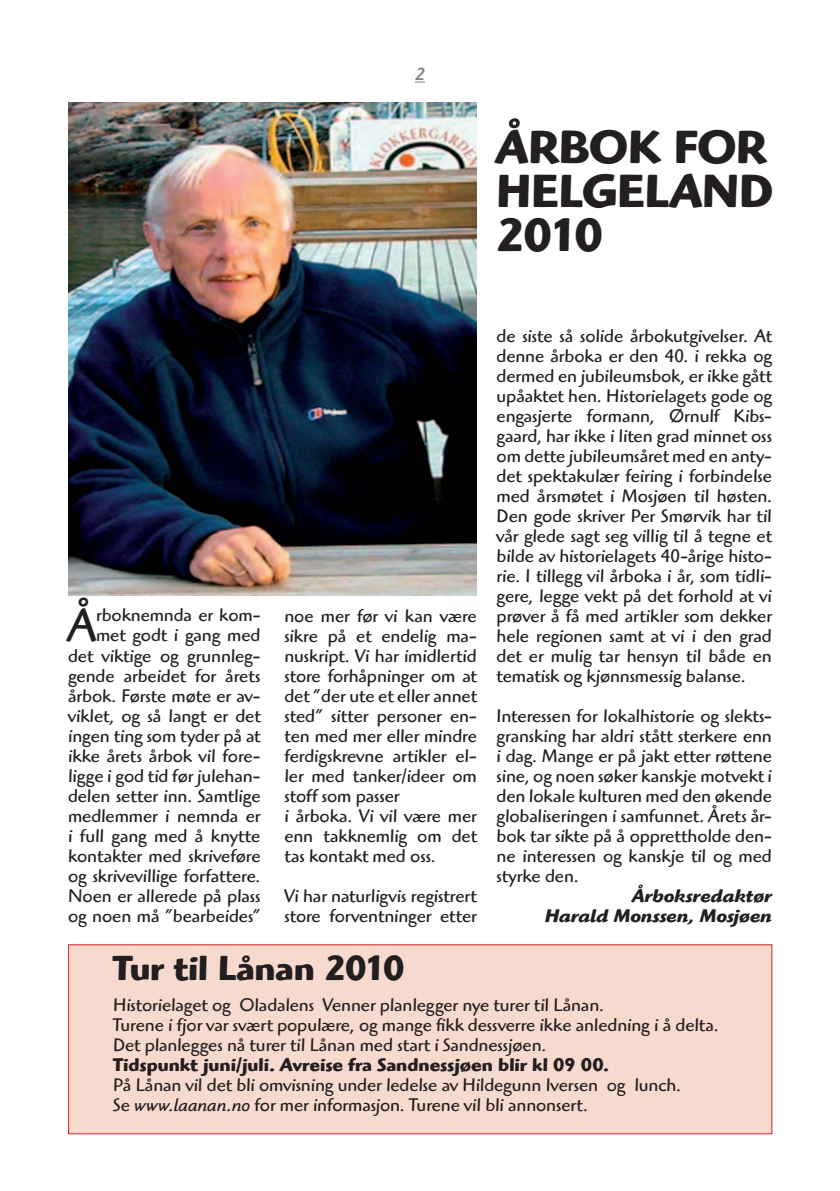
<style>
.page{position:relative;width:840px;height:1191px;background:#fff}
.page>*{position:absolute;margin:0;border:0;box-sizing:border-box;transform-origin:0 0}
.t1{font:48.4px "Highlander Std";color:#231f20}
.t2{font:700 48px/44px "Highlander Std";letter-spacing:-.01em;color:#231f20}
.t3{font:700 36px "Highlander Std";letter-spacing:-.01em;color:#231f20}
.t4{font:19px/20px "Highlander Std";color:#231f20}
.t5{font:700 19px "Highlander Std";color:#231f20}
.t6{font:italic 700 19px/20px "Highlander Std";letter-spacing:.005em;color:#231f20;text-align:right}
.t7{font:italic 500 18px "Highlander Std";color:#808285}
.s1{font-style:italic}
</style>
<div class="page">
<img style="left:68px;top:102px;width:408px;height:493px">
<div style="left:68px;top:944px;width:704px;height:190px;background:#f7dace;border:1px solid #d1232a"></div>
<p class="t7" style="left:415px;top:64px;width:11px">2</p>
<h2 class="t2" style="left:496px;top:126px;width:278px">ÅRBOK FOR<br>HELGELAND<br>2010</h2>
<h1 class="t1" style="left:68px;top:598px;width:30px">Å</h1>
<p class="t4" style="left:68px;top:605px;width:194px;text-align:right">rboknemnda er kom&shy;met godt i gang med det viktige og grunnleg&shy;gende arbeidet for årets årbok. Første møte er av&shy;viklet, og så langt er det ingen ting som tyder på at ikke årets årbok vil fore&shy;ligge i god tid før julehan&shy;delen setter inn. Samtlige medlemmer i nemnda er i full gang med å knytte kontakter med skriveføre og skrivevillige forfattere.<br>Noen er allerede på plass og noen må ”bearbeides”</p>
<p class="t4" style="left:284px;top:605px;width:194px">noe mer før vi kan være sikre på et endelig ma&shy;nuskript. Vi har imidlertid store forhåpninger om at det ”der ute et eller annet sted” sitter personer en&shy;ten med mer eller mindre ferdigskrevne artikler el&shy;ler med tanker/ideer om stoff som passer<br>i årboka. Vi vil være mer enn takknemlig om det tas kontakt med oss.</p>
<p class="t4" style="left:284px;top:885px;width:194px">Vi har naturligvis registrert store forventninger etter</p>
<p class="t4" style="left:496px;top:326px;width:277px;text-align:justify">de siste så solide årbokutgivelser. At denne årboka er den 40. i rekka og dermed en jubileumsbok, er ikke gått upåaktet hen. Historielagets gode og engasjerte formann, Ørnulf Kibs&shy;gaard, har ikke i liten grad minnet oss om dette jubileumsåret med en anty&shy;det spektakulær feiring i forbindelse med årsmøtet i Mosjøen til høsten.<br>Den gode skriver Per Smørvik har til vår glede sagt seg villig til å tegne et bilde av historielagets 40-årige histo&shy;rie. I tillegg vil årboka i år, som tidli&shy;gere, legge vekt på det forhold at vi prøver å få med artikler som dekker hele regionen samt at vi i den grad det er mulig tar hensyn til både en tematisk og kjønnsmessig balanse.</p>
<p class="t4" style="left:496px;top:706px;width:276px;text-align:justify">Interessen for lokalhistorie og slekts&shy;gransking har aldri stått sterkere enn i dag. Mange er på jakt etter røttene sine, og noen søker kanskje motvekt i den lokale kulturen med den økende globaliseringen i samfunnet. Årets år&shy;bok tar sikte på å opprettholde den&shy;ne interessen og kanskje til og med styrke den.</p>
<p class="t6" style="left:544px;top:886px;width:228px">Årboksredaktør<br>Harald Monssen, Mosjøen</p>
<h3 class="t3" style="left:113px;top:946px;width:293px">Tur til Lånan 2010</h3>
<p class="t4" style="left:113px;top:995px;width:606px">Historielaget og Oladalens Venner planlegger nye turer til Lånan.<br>Turene i fjor var svært populære, og mange fikk dessverre ikke anledning i å delta.<br>Det planlegges nå turer til Lånan med start i Sandnessjøen.</p>
<p class="t5" style="left:113px;top:1053px;width:497px">Tidspunkt juni/juli. Avreise fra Sandnessjøen blir kl 09 00.</p>
<p class="t4" style="left:113px;top:1075px;width:569px">På Lånan vil det bli omvisning under ledelse av Hildegunn Iversen og lunch.<br>Se <span class="s1">www.laanan.no</span> for mer informasjon. Turene vil bli annonsert.</p>
</div>
